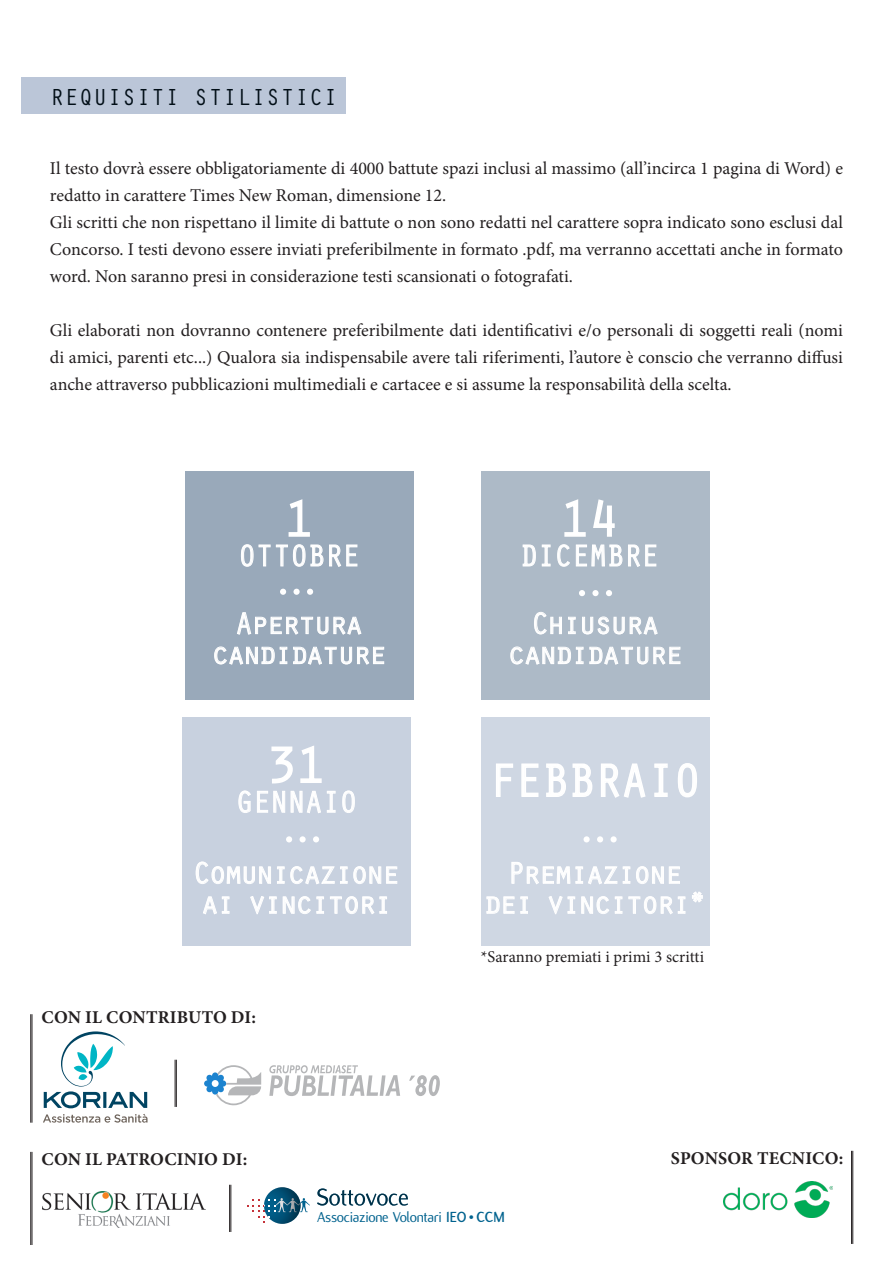
<style>
.page{position:relative;width:893px;height:1263px;background:#fff}
.page>*{position:absolute;margin:0;border:0;box-sizing:border-box;transform-origin:0 0}
.t1{font:52.5px "Orator Std";color:#fff}
.t2{font:48px "Orator Std";letter-spacing:-.05em;color:#fff}
.t3{font:31.5px "Orator Std";letter-spacing:-.1em;color:#fff}
.t4{font:31.5px "Orator Std";letter-spacing:-.05em;color:#fff}
.t5{font:24px "Orator Std";color:#010e17}
.t6{font:18px/27px "Minion Pro";color:#231f20;text-align:justify}
.t7{font:700 18px "Minion Pro";letter-spacing:.01em;color:#231f20}
.t8{font:16.5px "Minion Pro";color:#231f20}
.t9{font:15.75px "Flux";letter-spacing:-.02em;color:#00628e}
.s1{font-weight:700}
.s2{font-size:12.6px}
</style>
<div class="page">
<div style="left:21px;top:77px;width:325px;height:37px;background:#bbc6d8"></div>
<svg style="left:44px;top:1031px;width:103px;height:77px"></svg>
<svg style="left:43px;top:1114px;width:104px;height:9px"></svg>
<img style="left:723px;top:1181px;width:109px;height:36px">
<img style="left:42px;top:1191px;width:163px;height:37px">
<svg style="left:247px;top:1187px;width:63px;height:37px"></svg>
<svg style="left:317px;top:1188px;width:91px;height:18px"></svg>
<div style="left:185px;top:471px;width:228px;height:228px;background:#99a9ba"></div>
<div style="left:481px;top:471px;width:229px;height:228px;background:#adbac7"></div>
<div style="left:183px;top:717px;width:228px;height:228px;background:#c8d1df"></div>
<div style="left:481px;top:717px;width:228px;height:228px;background:#cfd7e3"></div>
<svg style="left:288px;top:499px;width:22px;height:38px"></svg>
<svg style="left:241px;top:544px;width:117px;height:23px"></svg>
<svg style="left:564px;top:499px;width:22px;height:38px"></svg>
<svg style="left:593px;top:499px;width:22px;height:38px"></svg>
<svg style="left:522px;top:544px;width:29px;height:23px"></svg>
<svg style="left:557px;top:544px;width:13px;height:23px"></svg>
<svg style="left:576px;top:544px;width:81px;height:23px"></svg>
<svg style="left:271px;top:746px;width:22px;height:38px"></svg>
<svg style="left:300px;top:745px;width:22px;height:38px"></svg>
<svg style="left:238px;top:790px;width:13px;height:23px"></svg>
<svg style="left:257px;top:790px;width:64px;height:23px"></svg>
<svg style="left:327px;top:790px;width:9px;height:23px"></svg>
<svg style="left:342px;top:790px;width:13px;height:23px"></svg>
<svg style="left:496px;top:763px;width:17px;height:34px"></svg>
<svg style="left:521px;top:763px;width:18px;height:34px"></svg>
<svg style="left:546px;top:763px;width:47px;height:34px"></svg>
<svg style="left:601px;top:763px;width:45px;height:35px"></svg>
<svg style="left:654px;top:763px;width:14px;height:34px"></svg>
<svg style="left:678px;top:763px;width:19px;height:35px"></svg>
<svg style="left:237px;top:612px;width:125px;height:23px"></svg>
<svg style="left:214px;top:646px;width:170px;height:19px"></svg>
<svg style="left:534px;top:612px;width:28px;height:23px"></svg>
<svg style="left:568px;top:616px;width:8px;height:18px"></svg>
<svg style="left:582px;top:616px;width:76px;height:19px"></svg>
<svg style="left:510px;top:646px;width:171px;height:19px"></svg>
<svg style="left:195px;top:861px;width:76px;height:23px"></svg>
<svg style="left:277px;top:866px;width:121px;height:18px"></svg>
<svg style="left:203px;top:896px;width:27px;height:18px"></svg>
<svg style="left:250px;top:896px;width:74px;height:18px"></svg>
<svg style="left:330px;top:896px;width:57px;height:18px"></svg>
<svg style="left:511px;top:862px;width:169px;height:22px"></svg>
<svg style="left:486px;top:896px;width:42px;height:18px"></svg>
<svg style="left:548px;top:896px;width:27px;height:18px"></svg>
<svg style="left:581px;top:896px;width:105px;height:18px"></svg>
<svg style="left:692px;top:891px;width:11px;height:12px"></svg>
<svg style="left:280px;top:589px;width:6px;height:6px"></svg>
<svg style="left:579px;top:590px;width:6px;height:6px"></svg>
<svg style="left:286px;top:836px;width:6px;height:6px"></svg>
<div style="left:583px;top:836px;width:7px;height:6px;background:#fff;border-radius:50%"></div>
<div style="left:293px;top:589px;width:7px;height:6px;background:#fff;border-radius:50%"></div>
<div style="left:592px;top:590px;width:7px;height:6px;background:#fff;border-radius:50%"></div>
<div style="left:299px;top:836px;width:7px;height:6px;background:#fff;border-radius:50%"></div>
<svg style="left:597px;top:836px;width:6px;height:6px"></svg>
<svg style="left:307px;top:589px;width:6px;height:6px"></svg>
<svg style="left:606px;top:590px;width:6px;height:6px"></svg>
<svg style="left:313px;top:836px;width:6px;height:6px"></svg>
<div style="left:610px;top:836px;width:7px;height:6px;background:#fff;border-radius:50%"></div>
<svg style="left:204px;top:1065px;width:57px;height:40px"></svg>
<svg style="left:269px;top:1065px;width:131px;height:31px"></svg>
<svg style="left:409px;top:1075px;width:31px;height:21px"></svg>
<hr style="left:176px;top:1060px;width:1px;height:47px;background:#231f20">
<hr style="left:175px;top:1060px;width:1px;height:47px;background:#231f20">
<hr style="left:231px;top:1185px;width:1px;height:47px;background:#231f20">
<hr style="left:229px;top:1185px;width:1px;height:47px;background:#231f20">
<hr style="left:32px;top:1014px;width:1px;height:109px;background:#231f20">
<hr style="left:30px;top:1014px;width:1px;height:109px;background:#231f20">
<hr style="left:32px;top:1152px;width:1px;height:93px;background:#231f20">
<hr style="left:30px;top:1152px;width:1px;height:93px;background:#231f20">
<hr style="left:852px;top:1151px;width:1px;height:93px;background:#231f20">
<hr style="left:851px;top:1151px;width:1px;height:93px;background:#231f20">
<p class="t5" style="left:50px;top:80px;width:290px">REQUISITI STILISTICI</p>
<p class="t6" style="left:50px;top:155px;width:794px">Il testo dovrà essere obbligatoriamente di 4000 battute spazi inclusi al massimo (all’incirca 1 pagina di Word) e redatto in carattere Times New Roman, dimensione 12.</p>
<p class="t6" style="left:50px;top:209px;width:795px">Gli scritti che non rispettano il limite di battute o non sono redatti nel carattere sopra indicato sono esclusi dal Concorso. I testi devono essere inviati preferibilmente in formato .pdf, ma verranno accettati anche in formato word. Non saranno presi in considerazione testi scansionati o fotografati.</p>
<p class="t6" style="left:50px;top:317px;width:794px">Gli elaborati non dovranno contenere preferibilmente dati identificativi e/o personali di soggetti reali (nomi di amici, parenti etc...) Qualora sia indispensabile avere tali riferimenti, l’autore è conscio che verranno diffusi anche attraverso pubblicazioni multimediali e cartacee e si assume la responsabilità della scelta.</p>
<p class="t1" style="left:283px;top:481px;width:33px">1</p>
<p class="t4" style="left:238px;top:533px;width:124px">OTTOBRE</p>
<p class="t3" style="left:235px;top:601px;width:131px">Apertura</p>
<p class="t3" style="left:211px;top:631px;width:178px">candidature</p>
<p class="t1" style="left:266px;top:727px;width:62px">31</p>
<p class="t4" style="left:235px;top:779px;width:124px">GENNAIO</p>
<p class="t3" style="left:193px;top:850px;width:209px">Comunicazione</p>
<p class="t3" style="left:200px;top:880px;width:194px">ai vincitori</p>
<p class="t7" style="left:42px;top:1004px;width:216px">CON IL CONTRIBUTO DI:</p>
<p class="t7" style="left:42px;top:1146px;width:207px">CON IL PATROCINIO DI:</p>
<p class="t1" style="left:559px;top:481px;width:62px">14</p>
<p class="t4" style="left:519px;top:533px;width:142px">DICEMBRE</p>
<p class="t3" style="left:531px;top:601px;width:131px">Chiusura</p>
<p class="t3" style="left:507px;top:631px;width:178px">candidature</p>
<p class="t2" style="left:488px;top:746px;width:215px">FEBBRAIO</p>
<p class="t3" style="left:507px;top:850px;width:178px">Premiazione</p>
<p class="t3" style="left:483px;top:880px;width:225px">dei vincitori*</p>
<p class="t8" style="left:481px;top:946px;width:225px">*Saranno premiati i primi 3 scritti</p>
<p class="t7" style="left:671px;top:1145px;width:174px">SPONSOR TECNICO:</p>
<p class="t9" style="left:317px;top:1208px;width:189px">Associazione Volontari <span class="s1">IEO</span> <span class="s2">•</span> <span class="s1">CCM</span></p>
</div>
